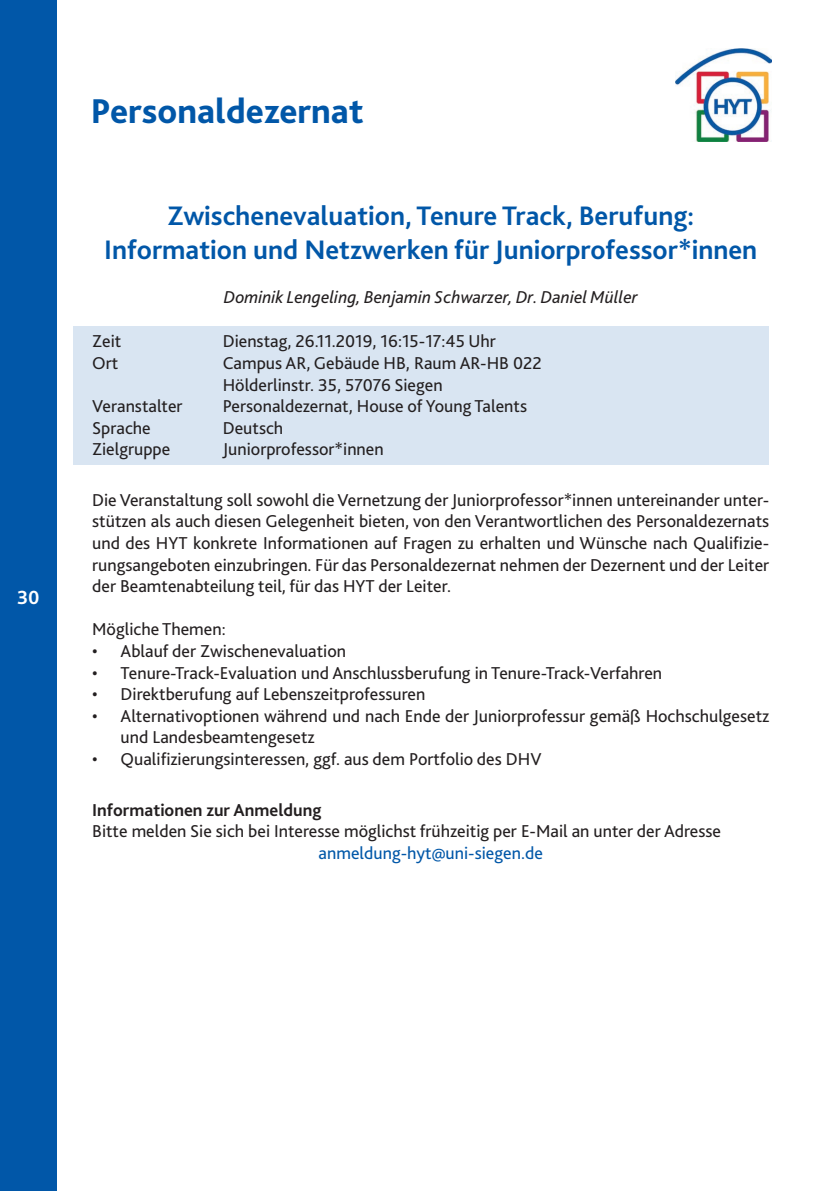
<style>
.page{position:relative;width:840px;height:1191px;background:#fff}
.page>*{position:absolute;margin:0;border:0;box-sizing:border-box;transform-origin:0 0}
.t1{font:800 36px "Bliss 2";color:#0157a8}
.t2{font:700 28px/33.6px "Bliss 2";color:#0157a8;text-align:center}
.t3{font:700 20px "Bliss 2";color:#fff}
.t4{font:18px/21.6px "Bliss 2";color:#231f20}
.t5{font:italic 18px "Bliss 2";color:#231f20}
.t6{font:18px "Bliss 2";color:#0157a8}
.t7{font:700 18px "Bliss 2";color:#231f20}
</style>
<div class="page">
<div style="left:0;top:0;width:57px;height:1191px;background:#0157a8"></div>
<img style="left:675px;top:48px;width:96px;height:94px">
<div style="left:73px;top:326px;width:695px;height:139px;background:#d9e5f2"></div>
<p class="t3" style="left:17px;top:585px;width:24px">30</p>
<h1 class="t1" style="left:91px;top:89px;width:274px">Personaldezernat</h1>
<h2 class="t2" style="left:104px;top:198px;width:654px">Zwischenevaluation, Tenure Track, Berufung:<br>Information und Netzwerken für Juniorprofessor*innen</h2>
<p class="t5" style="left:224px;top:286px;width:415px">Dominik Lengeling, Benjamin Schwarzer, Dr. Daniel Müller</p>
<p class="t4" style="left:92px;top:330px;width:31px">Zeit</p>
<p class="t4" style="left:223px;top:330px;width:274px">Dienstag, 26.11.2019, 16:15-17:45 Uhr</p>
<p class="t4" style="left:92px;top:352px;width:28px">Ort</p>
<p class="t4" style="left:223px;top:352px;width:320px">Campus AR, Gebäude HB, Raum AR-HB 022<br>Hölderlinstr. 35, 57076 Siegen</p>
<p class="t4" style="left:92px;top:395px;width:92px">Veranstalter</p>
<p class="t4" style="left:223px;top:395px;width:306px">Personaldezernat, House of Young Talents</p>
<p class="t4" style="left:92px;top:416px;width:60px">Sprache</p>
<p class="t4" style="left:223px;top:416px;width:62px">Deutsch</p>
<p class="t4" style="left:92px;top:438px;width:80px">Zielgruppe</p>
<p class="t4" style="left:223px;top:438px;width:162px">Juniorprofessor*innen</p>
<p class="t4" style="left:92px;top:488px;width:678px;text-align:justify">Die Veranstaltung soll sowohl die Vernetzung der Juniorprofessor*innen untereinander unter&shy;stützen als auch diesen Gelegenheit bieten, von den Verantwortlichen des Personaldezernats und des HYT konkrete Informationen auf Fragen zu erhalten und Wünsche nach Qualifizie&shy;rungsangeboten einzubringen. Für das Personaldezernat nehmen der Dezernent und der Leiter der Beamtenabteilung teil, für das HYT der Leiter.</p>
<p class="t4" style="left:92px;top:618px;width:135px">Mögliche Themen:</p>
<p class="t4" style="left:92px;top:640px;width:255px">• Ablauf der Zwischenevaluation</p>
<p class="t4" style="left:92px;top:661px;width:571px">• Tenure-Track-Evaluation und Anschlussberufung in Tenure-Track-Verfahren</p>
<p class="t4" style="left:92px;top:683px;width:334px">• Direktberufung auf Lebenszeitprofessuren</p>
<p class="t4" style="left:120px;top:704px;width:650px;text-indent:-28px">• Alternativoptionen während und nach Ende der Juniorprofessur gemäß Hochschulgesetz und Landesbeamtengesetz</p>
<p class="t4" style="left:92px;top:748px;width:450px">• Qualifizierungsinteressen, ggf. aus dem Portfolio des DHV</p>
<p class="t7" style="left:92px;top:798px;width:231px">Informationen zur Anmeldung</p>
<p class="t4" style="left:92px;top:820px;width:630px">Bitte melden Sie sich bei Interesse möglichst frühzeitig per E-Mail an unter der Adresse</p>
<p class="t6" style="left:318px;top:841px;width:226px">anmeldung-hyt@uni-siegen.de</p>
</div>
